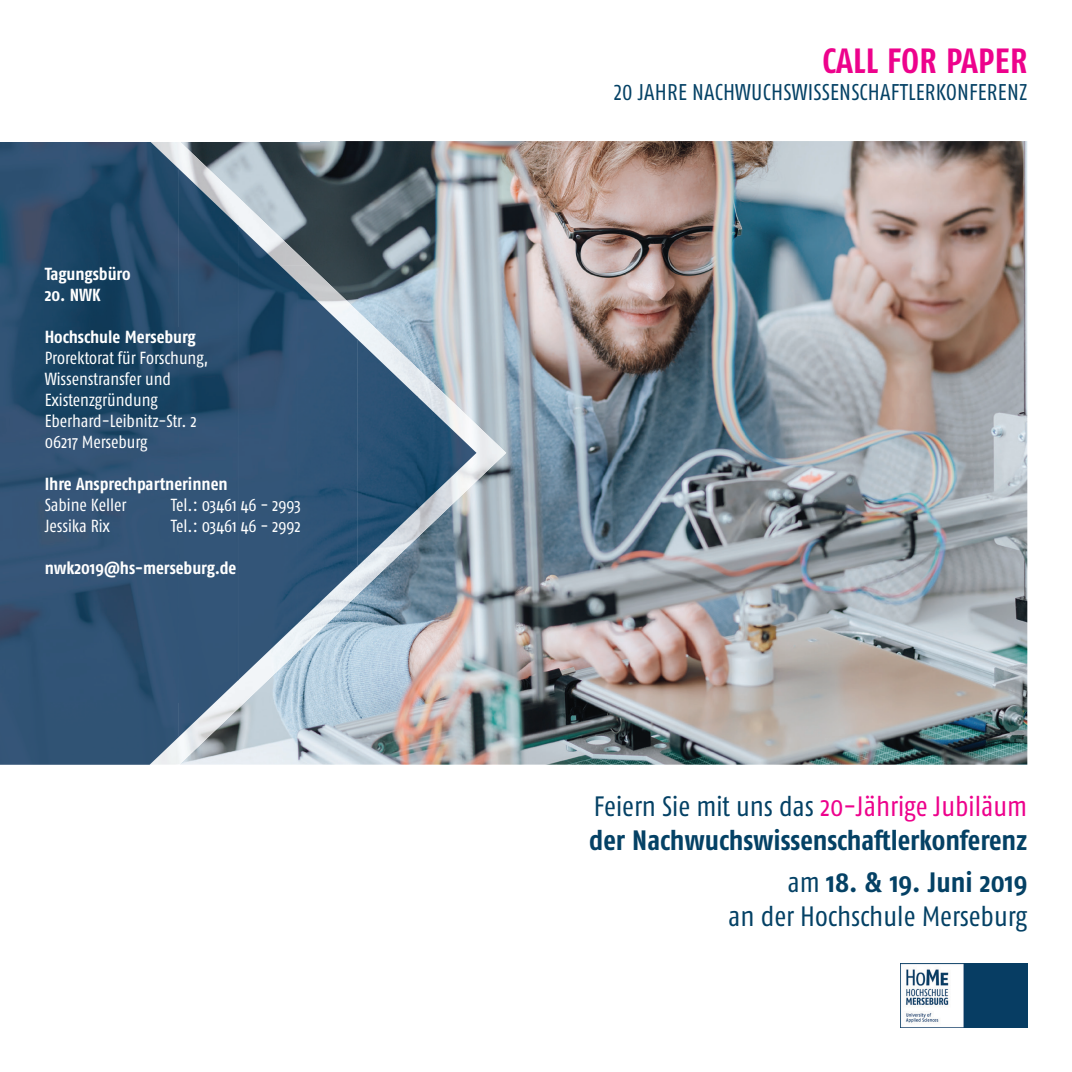
<style>
.page{position:relative;width:1072px;height:1072px;background:#fff}
.page>*{position:absolute;margin:0;border:0;box-sizing:border-box;transform-origin:0 0}
.t1{font:700 condensed 35px "Fago OT";letter-spacing:.01em;color:#ed028c}
.t2{font:700 condensed 28px/33.6px "Fago OT";letter-spacing:-.005em;color:#044165}
.t3{font:condensed 28px/33.6px "Fago OT";letter-spacing:-.005em;color:#044165;text-align:right}
.t4{font:condensed 22.75px "Fago OT";letter-spacing:.01em;color:#044165}
.t5{font:condensed 17.5px/21px "Fago OT";letter-spacing:-.005em;color:#fff}
.t6{font:700 condensed 17.5px "Fago OT";color:#fff}
.s1{font-weight:400}
.s2{font-weight:400;color:#ed028c}
.s3{font-weight:700}
</style>
<div class="page">
<img style="left:245px;top:141px;width:782px;height:623px">
<svg style="left:150px;top:203px;width:28px;height:499px;background:#2d4f70"></svg>
<img style="left:150px;top:142px;width:95px;height:61px">
<img style="left:238px;top:203px;width:72px;height:62px">
<img style="left:298px;top:265px;width:78px;height:63px">
<img style="left:358px;top:328px;width:83px;height:62px">
<img style="left:417px;top:390px;width:89px;height:125px">
<img style="left:358px;top:515px;width:83px;height:63px">
<img style="left:298px;top:577px;width:78px;height:63px">
<img style="left:238px;top:640px;width:72px;height:62px">
<img style="left:150px;top:702px;width:95px;height:62px">
<svg style="left:0;top:142px;width:150px;height:622px;background:#2a4d6e"></svg>
<img style="left:178px;top:168px;width:60px;height:569px">
<img style="left:238px;top:225px;width:60px;height:455px">
<img style="left:297px;top:282px;width:61px;height:341px">
<img style="left:357px;top:339px;width:60px;height:227px">
<img style="left:417px;top:396px;width:59px;height:114px">
<img style="left:900px;top:963px;width:127px;height:64px">
<p class="t6" style="left:45px;top:263px;width:87px">Tagungsbüro</p>
<p class="t6" style="left:45px;top:284px;width:58px">20. NWK</p>
<p class="t6" style="left:45px;top:326px;width:153px">Hochschule Merseburg</p>
<p class="t5" style="left:45px;top:347px;width:165px">Prorektorat für Forschung,<br>Wissenstransfer und<br>Existenzgründung<br>Eberhard-Leibnitz-Str. 2<br>06217 Merseburg</p>
<p class="t6" style="left:45px;top:473px;width:185px">Ihre Ansprechpartnerinnen</p>
<p class="t5" style="left:45px;top:494px;width:83px">Sabine Keller</p>
<p class="t5" style="left:171px;top:494px;width:132px">Tel.: 03461 46 - 2993</p>
<p class="t5" style="left:45px;top:515px;width:67px">Jessika Rix</p>
<p class="t5" style="left:171px;top:515px;width:132px">Tel.: 03461 46 - 2992</p>
<p class="t6" style="left:45px;top:557px;width:193px">nwk2019@hs-merseburg.de</p>
<h1 class="t1" style="left:822px;top:39px;width:206px">CALL FOR PAPER</h1>
<h3 class="t4" style="left:614px;top:78px;width:415px">20 JAHRE NACHWUCHSWISSENSCHAFTLERKONFERENZ</h3>
<h2 class="t2" style="left:589px;top:789px;width:440px"><span class="s1">Feiern Sie mit uns das</span> <span class="s2">20-Jährige Jubiläum </span>der Nachwuchswissenschaftlerkonferenz</h2>
<h2 class="t3" style="left:728px;top:865px;width:301px">am <span class="s3">18. &amp; 19. Juni 2019<br></span>an der Hochschule Merseburg</h2>
</div>
